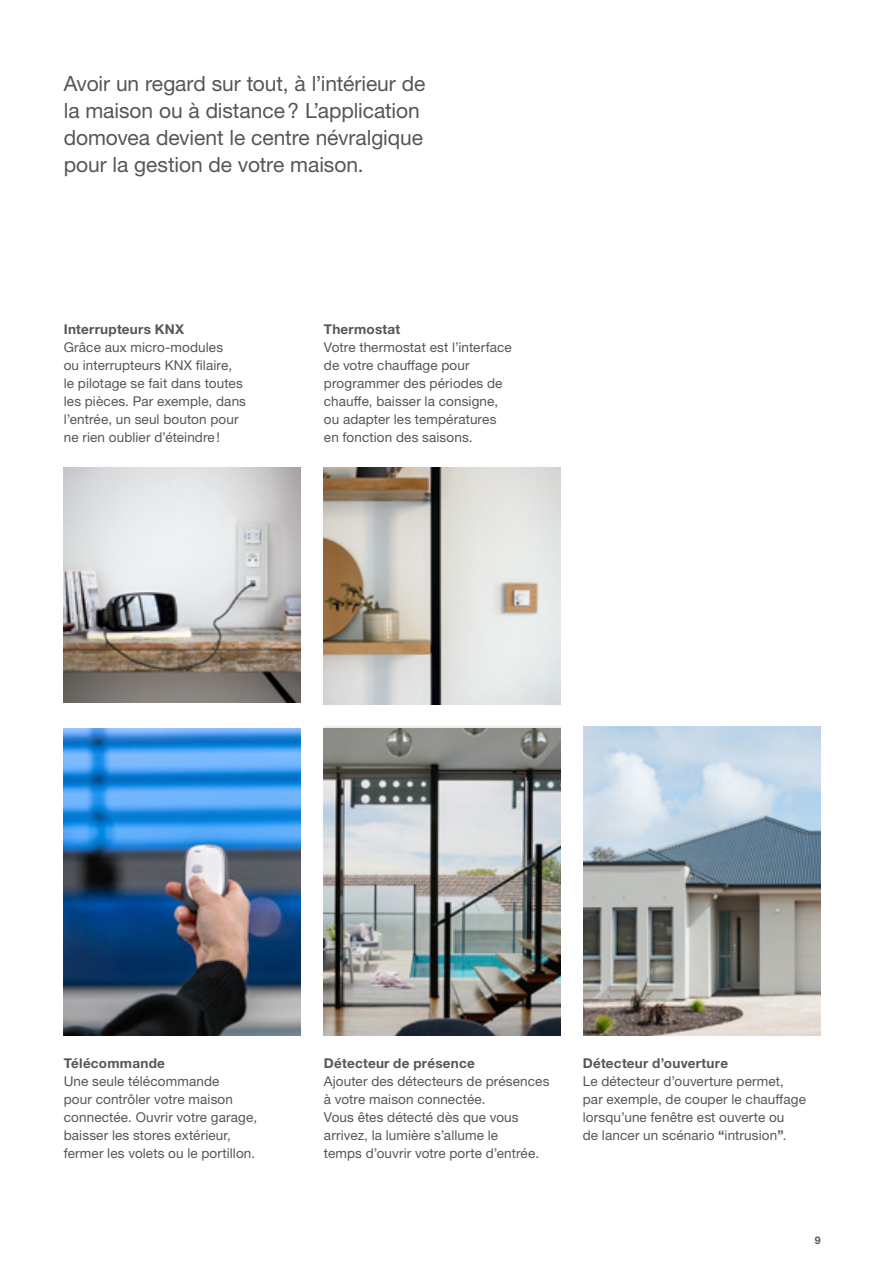
<style>
.page{position:relative;width:893px;height:1263px;background:#fff}
.page>*{position:absolute;margin:0;border:0;box-sizing:border-box;transform-origin:0 0}
.t1{font:21px/27px "Helvetica Neue LTW1 G";letter-spacing:-.005em;color:#565655}
.t2{font:13.5px/18px "Helvetica Neue LTW1 G";letter-spacing:.01em;color:#565655}
.t3{font:700 13.5px "Helvetica Neue LTW1 G";letter-spacing:.02em;color:#565655}
.t4{font:700 10.5px "Helvetica Neue LTW1 G";color:#565655}
.s1{font-weight:700}
</style>
<div class="page">
<img style="left:584px;top:726px;width:237px;height:310px">
<img style="left:324px;top:467px;width:237px;height:237px">
<img style="left:64px;top:728px;width:237px;height:307px">
<img style="left:64px;top:467px;width:237px;height:236px">
<img style="left:324px;top:729px;width:237px;height:306px">
<h1 class="t1" style="left:64px;top:69px;width:363px">Avoir un regard sur tout, à l’intérieur de la maison ou à distance? L’application domovea devient le centre névralgique pour la gestion de votre maison.</h1>
<p class="t3" style="left:64px;top:320px;width:122px">Interrupteurs KNX</p>
<p class="t2" style="left:64px;top:338px;width:184px">Grâce aux micro-modules<br>ou interrupteurs KNX filaire,<br>le pilotage se fait dans toutes les pièces. Par exemple, dans l’entrée, un seul bouton pour ne rien oublier d’éteindre!</p>
<p class="t3" style="left:324px;top:320px;width:78px">Thermostat</p>
<p class="t2" style="left:324px;top:338px;width:189px">Votre thermostat est l’interface de votre chauffage pour programmer des périodes de chauffe, baisser la consigne, ou adapter les températures en fonction des saisons.</p>
<p class="t3" style="left:64px;top:1054px;width:103px">Télécommande</p>
<p class="t2" style="left:64px;top:1071px;width:195px">Une seule télécommande<br>pour contrôler votre maison connectée. Ouvrir votre garage, baisser les stores extérieur, fermer les volets ou le portillon.</p>
<p class="t3" style="left:324px;top:1054px;width:153px">Détecteur de présence</p>
<p class="t2" style="left:324px;top:1072px;width:227px">Ajouter des détecteurs de présences à votre maison connectée.<br>Vous êtes détecté dès que vous arrivez, la lumière s’allume le<br>temps d’ouvrir votre porte d’entrée.</p>
<p class="t3" style="left:583px;top:1054px;width:147px">Détecteur d’ouverture</p>
<p class="t2" style="left:583px;top:1072px;width:225px">Le détecteur d’ouverture permet, par exemple, de couper le chauffage lorsqu’une fenêtre est ouverte ou<br>de lancer un scénario <span class="s1">“</span>intrusion<span class="s1">”</span>.</p>
<p class="t4" style="left:815px;top:1233px;width:7px">9</p>
</div>
